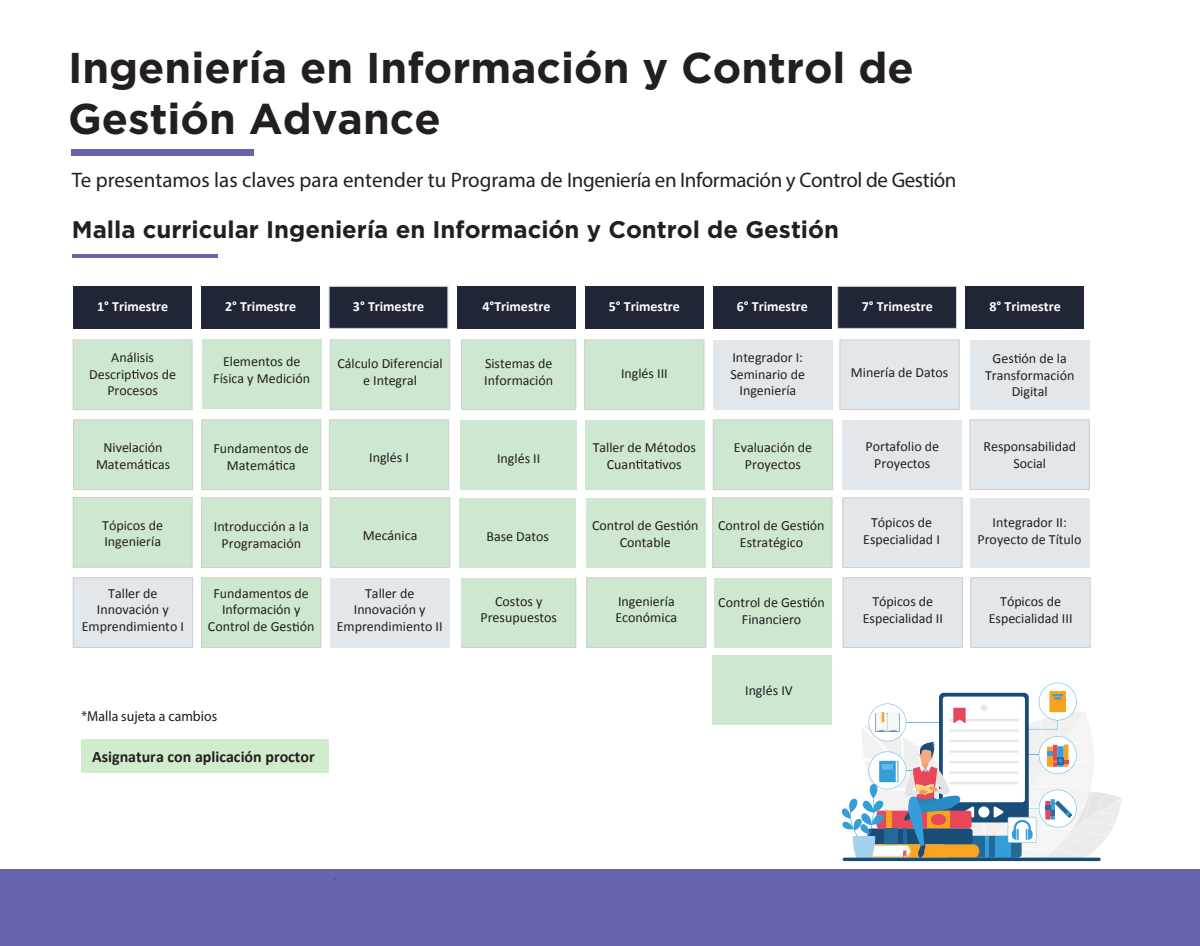
<style>
.page{position:relative;width:1200px;height:946px;background:#fff}
.page>*{position:absolute;margin:0;border:0;box-sizing:border-box;transform-origin:0 0}
.t1{font:700 43px/51.6px "Gotham";color:#231f20}
.t2{font:700 24px "Gotham";color:#231f20}
.t3{font:21px "Myriad Pro";letter-spacing:-.015em;color:#231f20}
.t4{font:700 16px "Calibri";color:#231f20}
.t5{font:14.5px "Myriad Pro";color:#1f1b1f;scale:.96 1}
.t6{font:14px/16.8px "Calibri";color:#231f20;text-align:center}
.t7{font:700 14px "Calibri";color:#fff}
</style>
<div class="page">
<div style="left:202px;top:339px;width:119px;height:70px;background:#cee7d0"></div>
<div style="left:0;top:870px;width:1200px;height:76px;background:#6763ac"></div>
<hr style="left:73px;top:255px;width:145px;height:3px;background:#6763ac">
<div style="left:71px;top:149px;width:182px;height:7px;background:#6763ac"></div>
<div style="left:82px;top:739px;width:247px;height:34px;background:#d1ebcd"></div>
<svg style="left:841px;top:683px;width:281px;height:175px"></svg>
<hr style="left:843px;top:858px;width:258px;height:3px;background:#1a4c78;border-radius:2px">
<div style="left:73px;top:286px;width:119px;height:42px;background:#212637"></div>
<div style="left:201px;top:286px;width:119px;height:42px;background:#212637"></div>
<div style="left:329px;top:286px;width:119px;height:43px;background:#212637;border:1px solid #cecfd1"></div>
<div style="left:457px;top:286px;width:119px;height:42px;background:#212637"></div>
<div style="left:585px;top:286px;width:119px;height:42px;background:#212637"></div>
<div style="left:713px;top:286px;width:119px;height:42px;background:#212637"></div>
<div style="left:838px;top:286px;width:119px;height:43px;background:#212637;border:1px solid #cecfd1"></div>
<div style="left:966px;top:286px;width:118px;height:42px;background:#212637"></div>
<div style="left:330px;top:340px;width:120px;height:70px;background:#cee7d0;border:1px solid #cecfd1"></div>
<div style="left:970px;top:420px;width:119px;height:70px;background:#e2e7eb"></div>
<div style="left:970px;top:420px;width:119px;height:70px;border:1px solid #cecfd1"></div>
<div style="left:840px;top:340px;width:119px;height:70px;background:#e2e7eb"></div>
<div style="left:840px;top:340px;width:119px;height:70px;border:1px solid #cecfd1"></div>
<div style="left:73px;top:578px;width:120px;height:69px;background:#e2e7eb"></div>
<div style="left:73px;top:577px;width:120px;height:71px;border:1px solid #cecfd1"></div>
<div style="left:970px;top:340px;width:119px;height:70px;background:#e2e7eb"></div>
<svg style="left:1009px;top:354px;width:12px;height:9px"></svg>
<div style="left:713px;top:340px;width:119px;height:70px;background:#e2e7eb"></div>
<div style="left:201px;top:577px;width:120px;height:71px;background:#cee7d0;border:1px solid #cecfd1"></div>
<svg style="left:292px;top:622px;width:7px;height:9px"></svg>
<div style="left:586px;top:420px;width:119px;height:70px;background:#cee7d0"></div>
<svg style="left:636px;top:460px;width:12px;height:9px"></svg>
<svg style="left:655px;top:460px;width:7px;height:9px"></svg>
<div style="left:461px;top:577px;width:115px;height:71px;background:#cee7d0"></div>
<div style="left:586px;top:577px;width:120px;height:71px;background:#cee7d0;border:1px solid #cecfd1"></div>
<div style="left:330px;top:578px;width:119px;height:69px;background:#e2e7eb"></div>
<div style="left:713px;top:420px;width:120px;height:70px;background:#cee7d0;border:1px solid #cecfd1"></div>
<div style="left:459px;top:498px;width:117px;height:69px;background:#cee7d0"></div>
<div style="left:713px;top:498px;width:119px;height:70px;background:#cee7d0;border:1px solid #cecfd1"></div>
<svg style="left:802px;top:521px;width:7px;height:9px"></svg>
<div style="left:201px;top:498px;width:120px;height:70px;background:#cee7d0;border:1px solid #cecfd1"></div>
<div style="left:329px;top:420px;width:120px;height:70px;background:#cee7d0;border:1px solid #cecfd1"></div>
<div style="left:584px;top:340px;width:120px;height:70px;background:#cee7d0;border:1px solid #cecfd1"></div>
<div style="left:460px;top:420px;width:117px;height:70px;background:#cee7d0"></div>
<div style="left:971px;top:498px;width:119px;height:69px;background:#e2e7eb"></div>
<div style="left:843px;top:498px;width:119px;height:69px;background:#e2e7eb"></div>
<div style="left:843px;top:498px;width:119px;height:70px;border:1px solid #cecfd1"></div>
<div style="left:713px;top:655px;width:119px;height:70px;background:#cee7d0"></div>
<div style="left:73px;top:497px;width:119px;height:70px;background:#cee7d0;border:1px solid #cecfd1"></div>
<div style="left:202px;top:420px;width:119px;height:70px;background:#cee7d0;border:1px solid #cecfd1"></div>
<svg style="left:275px;top:461px;width:20px;height:9px"></svg>
<div style="left:73px;top:340px;width:119px;height:70px;background:#cee7d0;border:1px solid #cecfd1"></div>
<svg style="left:132px;top:370px;width:6px;height:9px"></svg>
<div style="left:73px;top:420px;width:120px;height:70px;background:#cee7d0;border:1px solid #cecfd1"></div>
<svg style="left:144px;top:460px;width:26px;height:9px"></svg>
<div style="left:330px;top:498px;width:120px;height:70px;background:#cee7d0;border:1px solid #cecfd1"></div>
<div style="left:461px;top:340px;width:115px;height:70px;background:#cee7d0;border:1px solid #cecfd1"></div>
<div style="left:587px;top:498px;width:119px;height:69px;background:#cee7d0"></div>
<svg style="left:676px;top:521px;width:7px;height:9px"></svg>
<div style="left:843px;top:578px;width:119px;height:69px;background:#e2e7eb"></div>
<div style="left:843px;top:577px;width:120px;height:71px;border:1px solid #cecfd1"></div>
<div style="left:842px;top:420px;width:120px;height:70px;background:#e2e7eb"></div>
<div style="left:971px;top:578px;width:119px;height:69px;background:#e2e7eb"></div>
<div style="left:971px;top:577px;width:119px;height:71px;border:1px solid #cecfd1"></div>
<div style="left:714px;top:578px;width:117px;height:69px;background:#cee7d0"></div>
<svg style="left:803px;top:598px;width:6px;height:9px"></svg>
<h1 class="t1" style="left:68px;top:41px;width:847px">Ingeniería en Información y Control de<br>Gestión Advance</h1>
<h3 class="t3" style="left:72px;top:167px;width:886px">Te presentamos las claves para entender tu Programa de Ingeniería en Información y Control de Gestión</h3>
<h2 class="t2" style="left:72px;top:216px;width:769px">Malla curricular Ingeniería en Información y Control de Gestión</h2>
<p class="t7" style="left:97px;top:297px;width:73px">1° Trimestre</p>
<p class="t7" style="left:225px;top:297px;width:73px">2° Trimestre</p>
<p class="t7" style="left:353px;top:297px;width:73px">3° Trimestre</p>
<p class="t7" style="left:483px;top:297px;width:69px">4°Trimestre</p>
<p class="t7" style="left:609px;top:297px;width:73px">5° Trimestre</p>
<p class="t7" style="left:737px;top:297px;width:73px">6° Trimestre</p>
<p class="t7" style="left:862px;top:297px;width:73px">7° Trimestre</p>
<p class="t7" style="left:990px;top:297px;width:73px">8° Trimestre</p>
<p class="t6" style="left:89px;top:348px;width:88px">Análisis<br>Descrip vos de<br>Procesos</p>
<p class="t6" style="left:213px;top:352px;width:98px">Elementos de<br>Física y Medición</p>
<p class="t6" style="left:337px;top:354px;width:107px">Cálculo Diferencial e Integral</p>
<p class="t6" style="left:484px;top:355px;width:70px;text-align:left">Sistemas de<br>Información</p>
<p class="t6" style="left:621px;top:365px;width:48px">Inglés III</p>
<p class="t6" style="left:730px;top:348px;width:76px">Integrador I:<br>Seminario de<br>Ingeniería</p>
<p class="t6" style="left:851px;top:364px;width:99px">Minería de Datos</p>
<p class="t6" style="left:985px;top:349px;width:91px">Ge ón de la<br>Transformación<br>Digital</p>
<p class="t6" style="left:96px;top:439px;width:68px;text-align:left;text-indent:7px">Nivelación<br>Matemá</p>
<p class="t6" style="left:227px;top:439px;width:84px;text-align:left;text-indent:-13px">Fundamentos de<br>Matemá</p>
<p class="t6" style="left:369px;top:449px;width:41px">Inglés I</p>
<p class="t6" style="left:497px;top:450px;width:45px">Inglés II</p>
<p class="t6" style="left:593px;top:438px;width:105px">Taller de Métodos<br>Cuan a vos</p>
<p class="t6" style="left:734px;top:438px;width:80px">Evaluación de<br>Proyectos</p>
<p class="t6" style="left:866px;top:438px;width:75px">Portafolio de<br>Proyectos</p>
<p class="t6" style="left:984px;top:437px;width:94px">Responsabilidad<br>Social</p>
<p class="t6" style="left:102px;top:516px;width:62px;text-align:left">Tópicos de<br>Ingeniería</p>
<p class="t6" style="left:214px;top:517px;width:96px">Introducción a la<br>Programación</p>
<p class="t6" style="left:363px;top:527px;width:56px">Mecánica</p>
<p class="t6" style="left:486px;top:528px;width:64px">Base Datos</p>
<p class="t6" style="left:718px;top:517px;width:108px">Control de Ges ón<br>Estratégico</p>
<p class="t6" style="left:592px;top:517px;width:108px">Control de Ges ón<br>Contable</p>
<p class="t6" style="left:863px;top:514px;width:78px">Tópicos de<br>Especialidad I</p>
<p class="t6" style="left:978px;top:513px;width:105px">Integrador II:<br>Proyecto de Título</p>
<p class="t6" style="left:82px;top:584px;width:104px">Taller de<br>Innovación y<br>Emprendimiento I</p>
<p class="t6" style="left:208px;top:584px;width:108px">Fundamentos de<br>Información y<br>Control de Ges ón</p>
<p class="t6" style="left:337px;top:584px;width:107px">Taller de<br>Innovación y<br>Emprendimiento II</p>
<p class="t6" style="left:481px;top:592px;width:78px">Costos y<br>Presupuestos</p>
<p class="t6" style="left:615px;top:592px;width:63px;text-align:left">Ingeniería<br>Económica</p>
<p class="t6" style="left:718px;top:594px;width:108px">Control de Ges ón<br>Financiero</p>
<p class="t6" style="left:863px;top:593px;width:82px">Tópicos de<br>Especialidad II</p>
<p class="t6" style="left:989px;top:593px;width:85px">Tópicos de<br>Especialidad III</p>
<p class="t6" style="left:749px;top:681px;width:49px">Inglés IV</p>
<p class="t6" style="left:745px;top:682px;width:49px">Inglés IV</p>
<p class="t5" style="left:82px;top:707px;width:143px">*Malla sujeta a cambios</p>
<p class="t4" style="left:92px;top:745px;width:224px">Asignatura con aplicación proctor</p>
</div>
